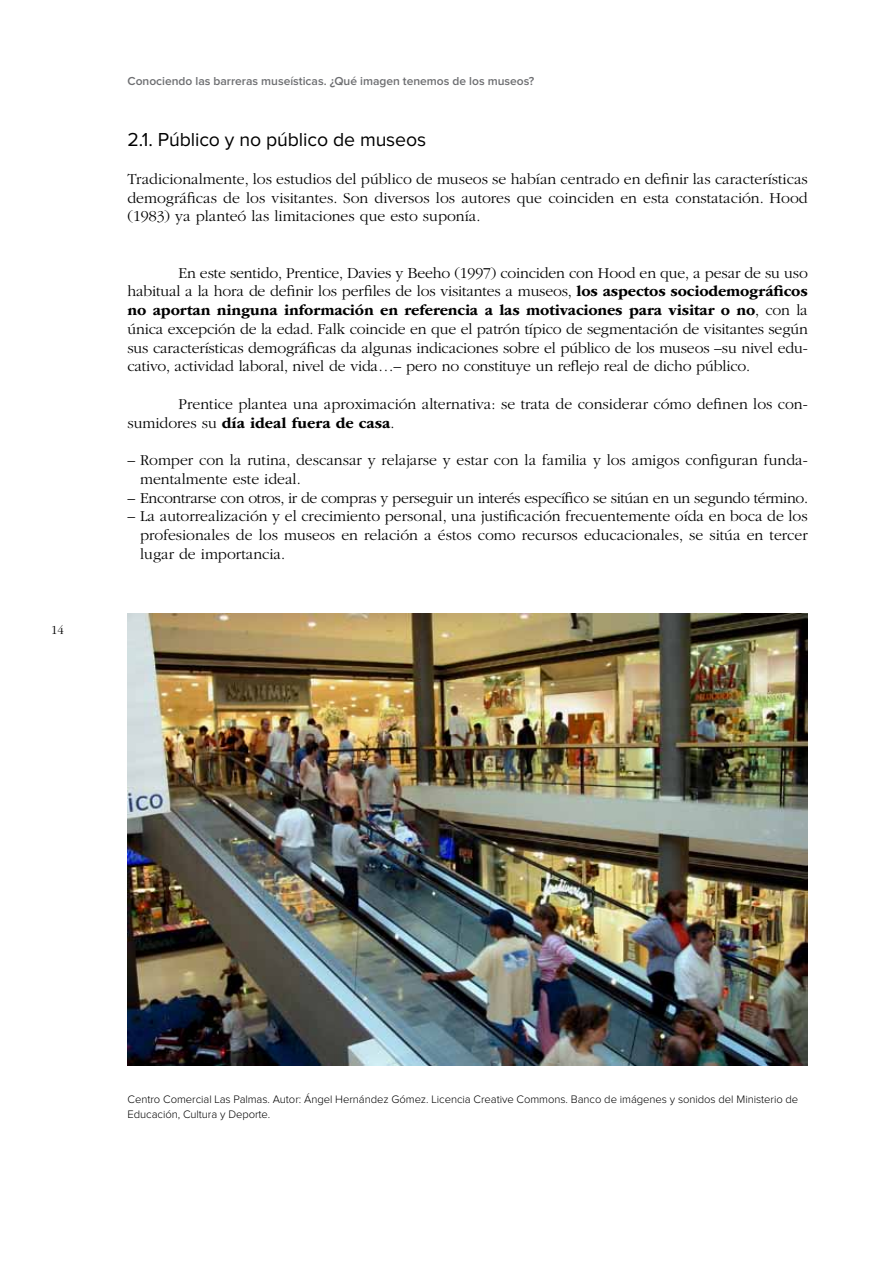
<style>
.page{position:relative;width:893px;height:1263px;background:#fff}
.page>*{position:absolute;margin:0;border:0;box-sizing:border-box;transform-origin:0 0}
.t1{font:19.5px "Proxima Nova";letter-spacing:-.005em;color:#000}
.t2{font:300 15.75px/18.8px "ITC Garamond Std";color:#000;text-align:justify}
.t3{font:300 15.75px "ITC Garamond Std";letter-spacing:-.02em;color:#000}
.t4{font:300 12.75px "ITC Garamond Std";color:#000}
.t5{font:600 12px "Proxima Nova";color:#6d6e71}
.t6{font:300 11.25px/15px "Proxima Nova";letter-spacing:-.005em;color:#000}
.s1{font-weight:700}
</style>
<div class="page">
<img style="left:128px;top:613px;width:680px;height:452px">
<p class="t4" style="left:51px;top:623px;width:14px">14</p>
<p class="t5" style="left:128px;top:76px;width:408px">Conociendo las barreras museísticas. ¿Qué imagen tenemos de los museos?</p>
<p class="t1" style="left:128px;top:131px;width:300px">2.1. Público y no público de museos</p>
<p class="t2" style="left:127px;top:170px;width:682px">Tradicionalmente, los estudios del público de museos se habían centrado en definir las características demográficas de los visitantes. Son diversos los autores que coinciden en esta constatación. Hood (1983) ya planteó las limitaciones que esto suponía.</p>
<p class="t2" style="left:127px;top:263px;width:682px;text-indent:51px">En este sentido, Prentice, Davies y Beeho (1997) coinciden con Hood en que, a pesar de su uso habitual a la hora de definir los perfiles de los visitantes a museos, <span class="s1">los aspectos sociodemográficos no aportan ninguna información en referencia a las motivaciones para visitar o no</span>, con la única excepción de la edad. Falk coincide en que el patrón típico de segmentación de visitantes según sus características demográficas da algunas indicaciones sobre el público de los museos –su nivel edu&shy;cativo, actividad laboral, nivel de vida…– pero no constituye un reflejo real de dicho público.</p>
<p class="t2" style="left:127px;top:395px;width:682px;text-indent:51px">Prentice plantea una aproximación alternativa: se trata de considerar cómo definen los con&shy;sumidores su <span class="s1">día ideal fuera de casa</span>.</p>
<p class="t2" style="left:140px;top:451px;width:669px;text-indent:-13px">– Romper con la rutina, descansar y relajarse y estar con la familia y los amigos configuran funda&shy;mentalmente este ideal.</p>
<p class="t3" style="left:127px;top:489px;width:682px">– Encontrarse con otros, ir de compras y perseguir un interés específico se sitúan en un segundo término.</p>
<p class="t2" style="left:140px;top:507px;width:669px;text-indent:-13px">– La autorrealización y el crecimiento personal, una justificación frecuentemente oída en boca de los profesionales de los museos en relación a éstos como recursos educacionales, se sitúa en tercer lugar de importancia.</p>
<p class="t6" style="left:128px;top:1092px;width:672px">Centro Comercial Las Palmas. Autor: Ángel Hernández Gómez. Licencia Creative Commons. Banco de imágenes y sonidos del Ministerio de<br>Educación, Cultura y Deporte.</p>
</div>
